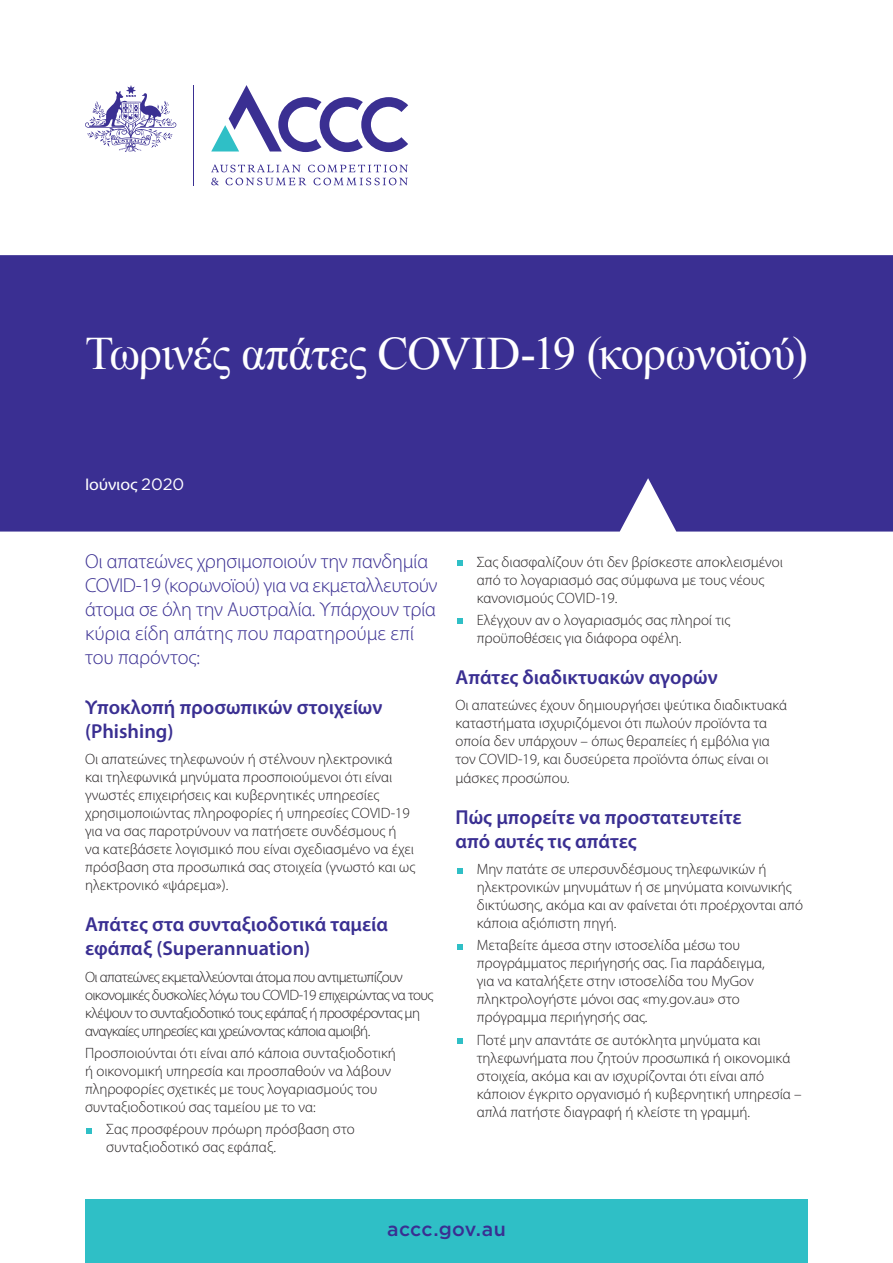
<style>
.page{position:relative;width:893px;height:1263px;background:#fff}
.page>*{position:absolute;margin:0;border:0;box-sizing:border-box;transform-origin:0 0}
.t1{font:46.5px "Times New Roman";letter-spacing:-.02em;color:#fff}
.t2{font:600 20.25px/24px "Myriad Pro";color:#3a2f92}
.t3{font:300 20.25px/24px "Myriad Pro";letter-spacing:-.01em;color:#3a2f92}
.t4{font:500 19.5px "Gotham";letter-spacing:.015em;color:#3a2f92}
.t5{font:16.95px "Myriad Pro";letter-spacing:-.005em;color:#fff;scale:1.05 1}
.t6{font:300 15px/18px "Myriad Pro";color:#231f20}
.t7{font:300 15px/18px "Myriad Pro";letter-spacing:-.04em;color:#231f20}
.s1{font-family:"Gotham";font-size:16.5px}
</style>
<div class="page">
<div style="left:0;top:255px;width:893px;height:276px;background:#3a2f92"></div>
<hr style="left:193px;top:85px;width:1px;height:100px;background:#3a2f92">
<svg style="left:211px;top:165px;width:90px;height:7px"></svg>
<svg style="left:308px;top:165px;width:100px;height:7px"></svg>
<svg style="left:211px;top:178px;width:8px;height:7px"></svg>
<svg style="left:226px;top:178px;width:80px;height:7px"></svg>
<svg style="left:313px;top:178px;width:95px;height:7px"></svg>
<svg style="left:211px;top:85px;width:197px;height:67px"></svg>
<svg style="left:85px;top:85px;width:91px;height:67px"></svg>
<div style="left:85px;top:1199px;width:723px;height:64px;background:#2fbfc6"></div>
<svg style="left:87px;top:1128px;width:5px;height:5px"></svg>
<svg style="left:457px;top:561px;width:5px;height:5px"></svg>
<svg style="left:457px;top:619px;width:5px;height:5px"></svg>
<svg style="left:457px;top:868px;width:5px;height:5px"></svg>
<svg style="left:457px;top:944px;width:5px;height:5px"></svg>
<svg style="left:457px;top:1038px;width:5px;height:6px"></svg>
<h1 class="t1" style="left:85px;top:323px;width:724px">Τωρινές απάτες COVID-19 (κορωνοϊού)</h1>
<p class="t5" style="left:85px;top:474px;width:96px">Ιούνιος <span class="s1">2020</span></p>
<h2 class="t3" style="left:85px;top:549px;width:354px">Οι απατεώνες χρησιμοποιούν την πανδημία COVID-19 (κορωνοϊού) για να εκμεταλλευτούν άτομα σε όλη την Αυστραλία. Υπάρχουν τρία κύρια είδη απάτης που παρατηρούμε επί του παρόντος:</h2>
<h3 class="t2" style="left:85px;top:694px;width:299px">Υποκλοπή προσωπικών στοιχείων (Phishing)</h3>
<p class="t6" style="left:85px;top:750px;width:332px">Οι απατεώνες τηλεφωνούν ή στέλνουν ηλεκτρονικά<br>και τηλεφωνικά μηνύματα προσποιούμενοι ότι είναι γνωστές επιχειρήσεις και κυβερνητικές υπηρεσίες χρησιμοποιώντας πληροφορίες ή υπηρεσίες COVID-19 για να σας παροτρύνουν να πατήσετε συνδέσμους ή<br>να κατεβάσετε λογισμικό που είναι σχεδιασμένο να έχει πρόσβαση στα προσωπικά σας στοιχεία (γνωστό και ως ηλεκτρονικό «ψάρεμα»).</p>
<h3 class="t2" style="left:85px;top:912px;width:304px">Απάτες στα συνταξιοδοτικά ταμεία εφάπαξ (Superannuation)</h3>
<p class="t7" style="left:85px;top:967px;width:350px">Οι απατεώνες εκμεταλλεύονται άτομα που αντιμετωπίζουν οικονομικές δυσκολίες λόγω του COVID-19 επιχειρώντας να τους κλέψουν το συνταξιοδοτικό τους εφάπαξ ή προσφέροντας μη αναγκαίες υπηρεσίες και χρεώνοντας κάποια αμοιβή.</p>
<p class="t6" style="left:85px;top:1044px;width:312px">Προσποιούνται ότι είναι από κάποια συνταξιοδοτική ή οικονομική υπηρεσία και προσπαθούν να λάβουν πληροφορίες σχετικές με τους λογαριασμούς του συνταξιοδοτικού σας ταμείου με το να:</p>
<p class="t6" style="left:106px;top:1120px;width:250px">Σας προσφέρουν πρόωρη πρόσβαση στο συνταξιοδοτικό σας εφάπαξ.</p>
<p class="t6" style="left:477px;top:552px;width:308px">Σας διασφαλίζουν ότι δεν βρίσκεστε αποκλεισμένοι από το λογαριασμό σας σύμφωνα με τους νέους κανονισμούς COVID-19.</p>
<p class="t6" style="left:477px;top:611px;width:255px">Ελέγχουν αν ο λογαριασμός σας πληροί τις προϋποθέσεις για διάφορα οφέλη.</p>
<h3 class="t2" style="left:455px;top:665px;width:264px">Απάτες διαδικτυακών αγορών</h3>
<p class="t6" style="left:455px;top:696px;width:333px">Οι απατεώνες έχουν δημιουργήσει ψεύτικα διαδικτυακά καταστήματα ισχυριζόμενοι ότι πωλούν προϊόντα τα οποία δεν υπάρχουν – όπως θεραπείες ή εμβόλια για τον COVID-19, και δυσεύρετα προϊόντα όπως είναι οι μάσκες προσώπου.</p>
<h3 class="t2" style="left:455px;top:804px;width:288px">Πώς μπορείτε να προστατευτείτε από αυτές τις απάτες</h3>
<p class="t6" style="left:477px;top:860px;width:328px">Μην πατάτε σε υπερσυνδέσμους τηλεφωνικών ή ηλεκτρονικών μηνυμάτων ή σε μηνύματα κοινωνικής δικτύωσης, ακόμα και αν φαίνεται ότι προέρχονται από κάποια αξιόπιστη πηγή.</p>
<p class="t6" style="left:477px;top:936px;width:289px">Μεταβείτε άμεσα στην ιστοσελίδα μέσω του προγράμματος περιήγησής σας. Για παράδειγμα, για να καταλήξετε στην ιστοσελίδα του MyGov πληκτρολογήστε μόνοι σας «my.gov.au» στο πρόγραμμα περιήγησής σας.</p>
<p class="t6" style="left:477px;top:1030px;width:326px">Ποτέ μην απαντάτε σε αυτόκλητα μηνύματα και τηλεφωνήματα που ζητούν προσωπικά ή οικονομικά στοιχεία, ακόμα και αν ισχυρίζονται ότι είναι από κάποιον έγκριτο οργανισμό ή κυβερνητική υπηρεσία – απλά πατήστε διαγραφή ή κλείστε τη γραμμή.</p>
<p class="t4" style="left:387px;top:1216px;width:120px">accc.gov.au</p>
</div>
